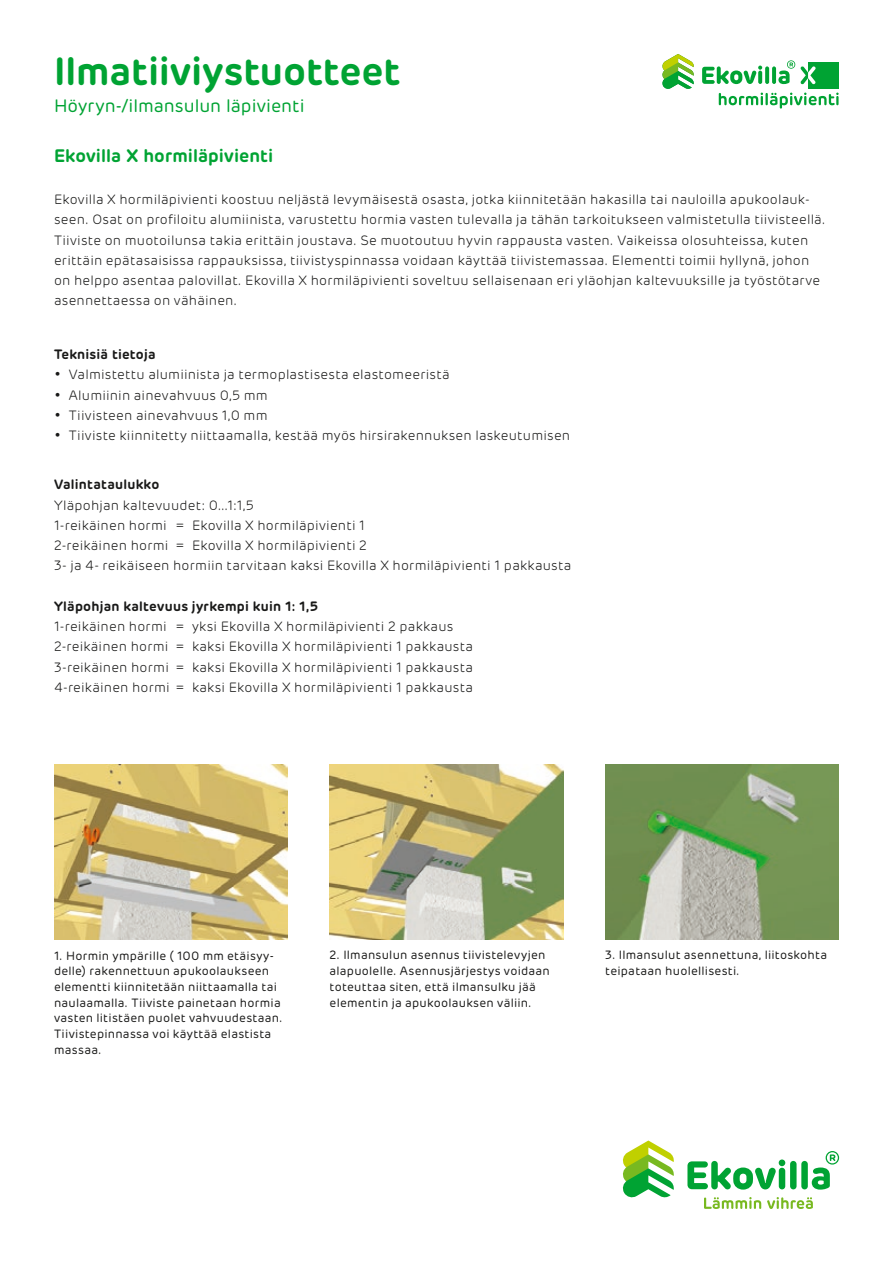
<style>
.page{position:relative;width:893px;height:1263px;background:#fff}
.page>*{position:absolute;margin:0;border:0;box-sizing:border-box;transform-origin:0 0}
.t1{font:600 39px "Rubrik";color:#00a333}
.t2{font:18px "Rubrik";color:#00a333}
.t3{font:600 18px "Rubrik";letter-spacing:.005em;color:#00a333}
.t4{font:300 13.5px/20.2px "Rubrik";letter-spacing:.015em;color:#191918}
.t5{font:600 13.5px "Rubrik";letter-spacing:.015em;color:#191918}
.t6{font:12px/15.8px "Rubrik";letter-spacing:.02em;color:#191918}
.s1{font-size:15px}
</style>
<div class="page">
<svg style="left:622px;top:1140px;width:52px;height:58px"></svg>
<svg style="left:687px;top:1159px;width:98px;height:30px"></svg>
<div style="left:790px;top:1161px;width:6px;height:28px;background:#00a333;border-radius:3px"></div>
<div style="left:801px;top:1161px;width:7px;height:28px;background:#00a333;border-radius:3px"></div>
<svg style="left:812px;top:1151px;width:27px;height:38px"></svg>
<svg style="left:704px;top:1197px;width:57px;height:12px"></svg>
<svg style="left:767px;top:1197px;width:46px;height:12px"></svg>
<img style="left:330px;top:765px;width:233px;height:175px">
<img style="left:605px;top:765px;width:234px;height:175px">
<img style="left:54px;top:765px;width:234px;height:175px">
<svg style="left:662px;top:54px;width:32px;height:35px"></svg>
<svg style="left:702px;top:66px;width:60px;height:18px"></svg>
<svg style="left:758px;top:71px;width:4px;height:13px"></svg>
<svg style="left:765px;top:66px;width:4px;height:18px"></svg>
<svg style="left:772px;top:66px;width:4px;height:18px"></svg>
<div style="left:808px;top:62px;width:31px;height:27px;background:#00a333"></div>
<svg style="left:778px;top:60px;width:38px;height:24px"></svg>
<svg style="left:719px;top:93px;width:120px;height:16px"></svg>
<h1 class="t1" style="left:54px;top:46px;width:348px">I lmatiiviystuotteet</h1>
<h2 class="t2" style="left:54px;top:95px;width:252px">Höyryn-/ilmansulun läpivienti</h2>
<h2 class="t3" style="left:54px;top:145px;width:221px">Ekovilla X hormiläpivienti</h2>
<p class="t4" style="left:54px;top:190px;width:773px">Ekovilla X hormiläpivienti koostuu neljästä levymäisestä osasta, jotka kiinnitetään hakasilla tai nauloilla apukoolauk&shy;seen. Osat on profiloitu alumiinista, varustettu hormia vasten tulevalla ja tähän tarkoitukseen valmistetulla tiivisteellä.<br>Tiiviste on muotoilunsa takia erittäin joustava. Se muotoutuu hyvin rappausta vasten. Vaikeissa olosuhteissa, kuten erittäin epätasaisissa rappauksissa, tiivistyspinnassa voidaan käyttää tiivistemassaa. Elementti toimii hyllynä, johon on helppo asentaa palovillat. Ekovilla X hormiläpivienti soveltuu sellaisenaan eri yläohjan kaltevuuksille ja työstötarve asennettaessa on vähäinen.</p>
<p class="t5" style="left:54px;top:346px;width:103px">Teknisiä tietoja</p>
<p class="t4" style="left:54px;top:365px;width:397px"><span class="s1">•</span> Valmistettu alumiinista ja termoplastisesta elastomeeristä</p>
<p class="t4" style="left:54px;top:385px;width:215px"><span class="s1">•</span> Alumiinin ainevahvuus 0,5 mm</p>
<p class="t4" style="left:54px;top:405px;width:215px"><span class="s1">•</span> Tiivisteen ainevahvuus 1,0 mm</p>
<p class="t4" style="left:54px;top:426px;width:518px"><span class="s1">•</span> Tiiviste kiinnitetty niittaamalla, kestää myös hirsirakennuksen laskeutumisen</p>
<p class="t5" style="left:54px;top:476px;width:107px">Valintataulukko</p>
<p class="t4" style="left:54px;top:495px;width:519px">Yläpohjan kaltevuudet: 0...1:1,5<br>1-reikäinen hormi = Ekovilla X hormiläpivienti 1<br>2-reikäinen hormi = Ekovilla X hormiläpivienti 2<br>3- ja 4- reikäiseen hormiin tarvitaan kaksi Ekovilla X hormiläpivienti 1 pakkausta</p>
<p class="t5" style="left:54px;top:597px;width:266px">Yläpohjan kaltevuus jyrkempi kuin 1: 1,5</p>
<p class="t4" style="left:54px;top:617px;width:421px">1-reikäinen hormi = yksi Ekovilla X hormiläpivienti 2 pakkaus 2-reikäinen hormi = kaksi Ekovilla X hormiläpivienti 1 pakkausta 3-reikäinen hormi = kaksi Ekovilla X hormiläpivienti 1 pakkausta 4-reikäinen hormi = kaksi Ekovilla X hormiläpivienti 1 pakkausta</p>
<p class="t6" style="left:54px;top:948px;width:230px">1. Hormin ympärille ( 100 mm etäisyy&shy;delle) rakennettuun apukoolaukseen elementti kiinnitetään niittaamalla tai naulaamalla. Tiiviste painetaan hormia vasten litistäen puolet vahvuudestaan.<br>Tiivistepinnassa voi käyttää elastista massaa.</p>
<p class="t6" style="left:330px;top:948px;width:222px">2. Ilmansulun asennus tiivistelevyjen alapuolelle. Asennusjärjestys voidaan toteuttaa siten, että ilmansulku jää elementin ja apukoolauksen väliin.</p>
<p class="t6" style="left:605px;top:947px;width:223px">3. Ilmansulut asennettuna, liitoskohta teipataan huolellisesti.</p>
</div>
